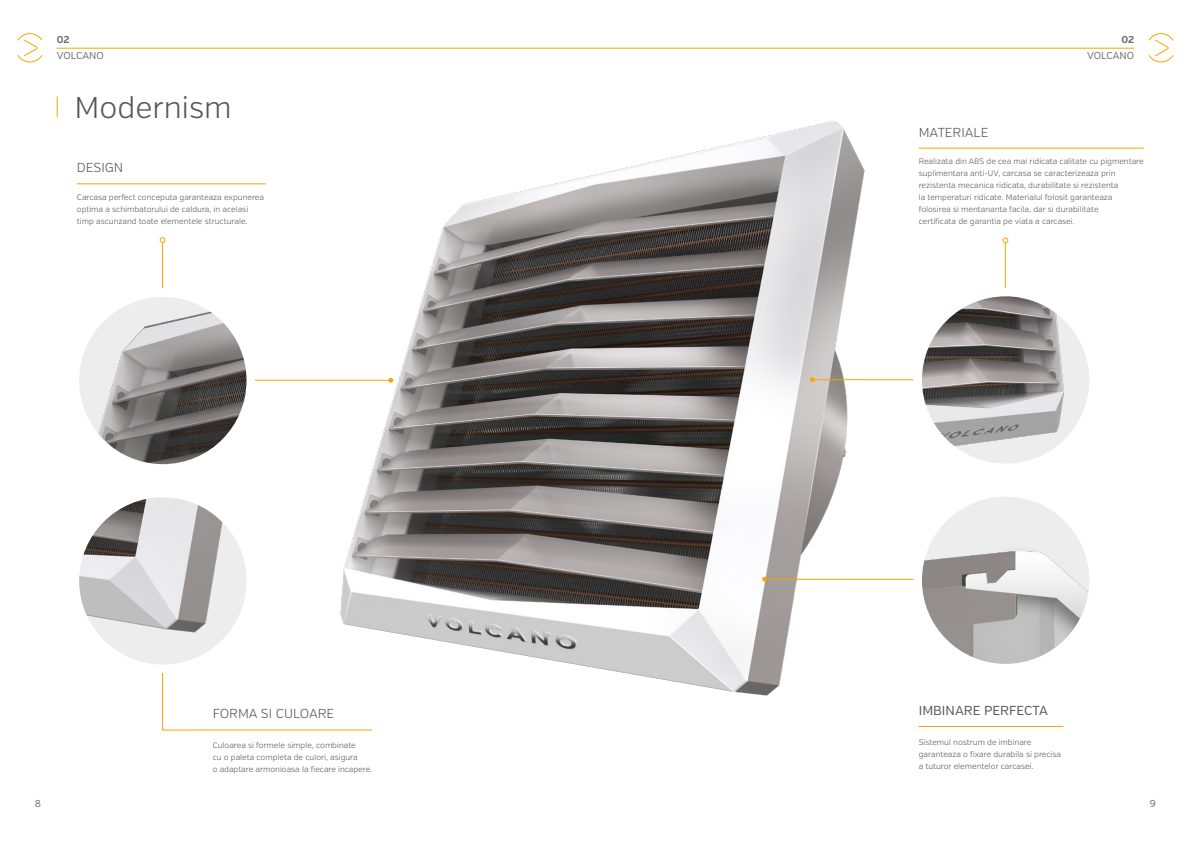
<style>
.page{position:relative;width:1191px;height:842px;background:#fff}
.page>*{position:absolute;margin:0;border:0;box-sizing:border-box;transform-origin:0 0}
.t1{font:300 30px "Verb";color:#575756}
.t2{font:300 13px "Verb";color:#575756}
.t3{font:13px "Verb";color:#575756}
.t4{font:10px "Verb";color:#706f6f}
.t5{font:700 10px "Verb";color:#706f6f}
.t6{font:300 8px/12px "Verb";color:#575756}
</style>
<div class="page">
<hr style="left:57px;top:48px;width:1077px;height:1px;background:#f7a600">
<svg style="left:17px;top:33px;width:26px;height:30px"></svg>
<svg style="left:1148px;top:33px;width:26px;height:30px"></svg>
<img style="left:298px;top:121px;width:567px;height:575px">
<hr style="left:77px;top:184px;width:189px;height:1px;background:#f7a600">
<hr style="left:918px;top:148px;width:226px;height:1px;background:#f7a600">
<hr style="left:918px;top:726px;width:145px;height:1px;background:#f7a600">
<hr style="left:213px;top:730px;width:159px;height:1px;background:#f7a600">
<svg style="left:57px;top:97px;width:1px;height:21px"></svg>
<svg style="left:162px;top:673px;width:51px;height:57px"></svg>
<hr style="left:162px;top:242px;width:1px;height:206px;background:#f7a600">
<img style="left:75px;top:493px;width:176px;height:176px;border-radius:88px">
<div style="left:71px;top:489px;width:184px;height:184px;border:8px solid #fff;border-radius:50%"></div>
<img style="left:917px;top:492px;width:176px;height:176px;border-radius:88px">
<div style="left:913px;top:488px;width:184px;height:184px;border:8px solid #fff;border-radius:50%"></div>
<svg style="left:160px;top:237px;width:5px;height:6px"></svg>
<img style="left:917px;top:292px;width:176px;height:176px;border-radius:88px">
<div style="left:913px;top:288px;width:184px;height:184px;border:8px solid #fff;border-radius:50%"></div>
<svg style="left:810px;top:238px;width:198px;height:144px"></svg>
<svg style="left:388px;top:378px;width:5px;height:5px"></svg>
<hr style="left:187px;top:380px;width:204px;height:1px;background:#f7a600">
<img style="left:75px;top:293px;width:176px;height:175px;border-radius:88px">
<div style="left:71px;top:288px;width:184px;height:185px;border:8px solid #fff;border-radius:50%"></div>
<svg style="left:762px;top:577px;width:243px;height:65px"></svg>
<p class="t5" style="left:57px;top:34px;width:14px">02</p>
<p class="t4" style="left:57px;top:50px;width:49px">VOLCANO</p>
<h1 class="t1" style="left:75px;top:89px;width:158px">Modernism</h1>
<h2 class="t2" style="left:77px;top:160px;width:48px">DESIGN</h2>
<p class="t6" style="left:77px;top:191px;width:189px">Carcasa perfect conceputa garanteaza expunerea optima a schimbatorului de caldura, in acelasi timp ascunzand toate elementele structurale.</p>
<h2 class="t2" style="left:213px;top:706px;width:123px">FORMA SI CULOARE</h2>
<p class="t6" style="left:213px;top:739px;width:161px">Culoarea si formele simple, combinate<br>cu o paleta completa de culori, asigura<br>o adaptare armonioasa la fiecare incapere.</p>
<p class="t5" style="left:1121px;top:34px;width:14px">02</p>
<p class="t4" style="left:1087px;top:50px;width:49px">VOLCANO</p>
<h2 class="t2" style="left:918px;top:124px;width:71px">MATERIALE</h2>
<p class="t6" style="left:918px;top:156px;width:226px">Realizata din ABS de cea mai ridicata calitate cu pigmentare suplimentara anti-UV, carcasa se caracterizeaza prin rezistenta mecanica ridicata, durabilitate si rezistenta<br>la temperaturi ridicate. Materialul folosit garanteaza folosirea si mentananta facila, dar si durabilitate<br>certificata de garantia pe viata a carcasei.</p>
<h2 class="t3" style="left:918px;top:702px;width:131px">IMBINARE PERFECTA</h2>
<p class="t6" style="left:918px;top:736px;width:144px">Sistemul nostrum de imbinare garanteaza o fixare durabila si precisa a tuturor elementelor carcasei.</p>
<p class="t4" style="left:35px;top:797px;width:8px">8</p>
<p class="t4" style="left:1149px;top:797px;width:8px">9</p>
</div>
